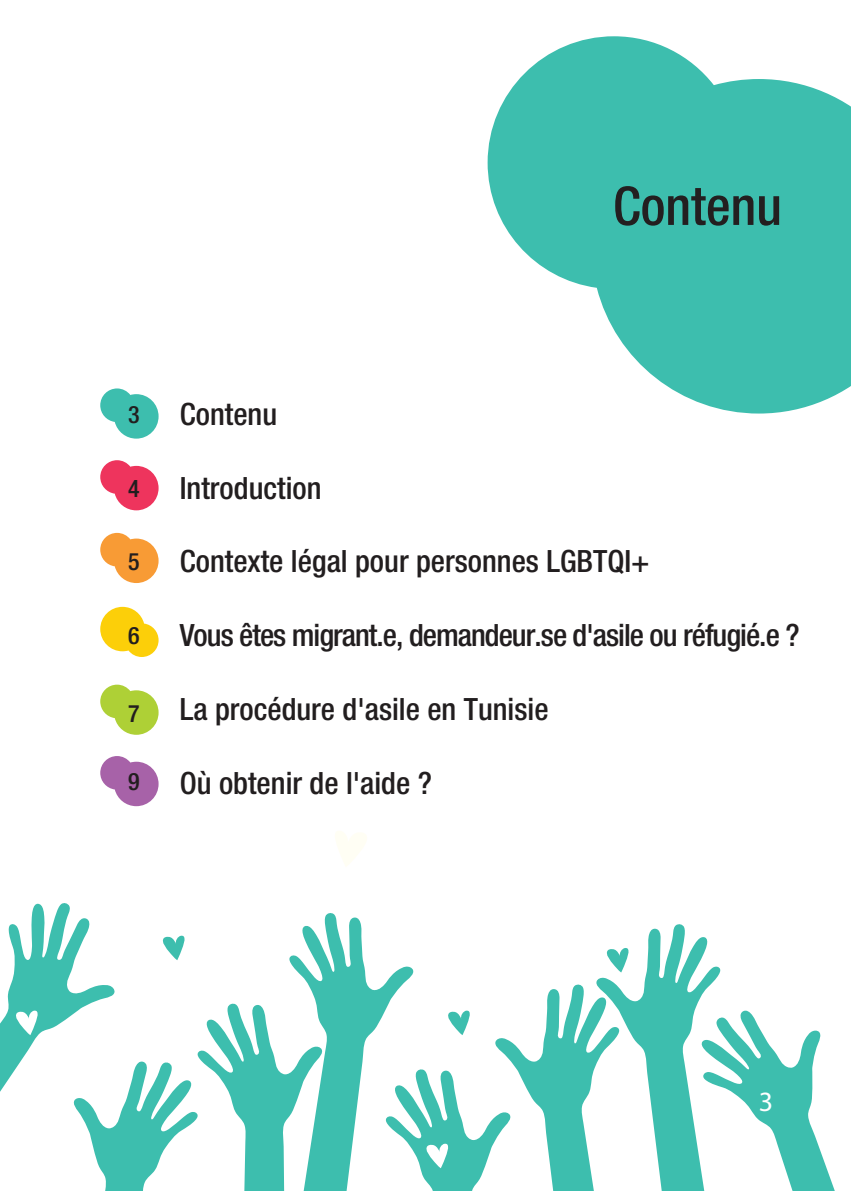
<style>
.page{position:relative;width:851px;height:1191px;background:#fff}
.page>*{position:absolute;margin:0;border:0;box-sizing:border-box;transform-origin:0 0}
.t1{font:500 condensed 53.4px "Helvetica Neue";color:#231f20}
.t2{font:500 condensed 30.8px "Helvetica Neue";color:#221e1f}
.t3{font:500 condensed 30.8px "Helvetica Neue";letter-spacing:-.03em;color:#221e1f}
.t4{font:28px "Myriad Pro";color:#fff}
.t5{font:500 condensed 24px "Helvetica Neue";color:#221e1f}
</style>
<div class="page">
<svg style="left:487px;top:36px;width:363px;height:377px;fill:#3dbeae"></svg>
<svg style="left:100px;top:460px;width:58px;height:50px"></svg>
<svg style="left:100px;top:388px;width:58px;height:50px"></svg>
<svg style="left:100px;top:756px;width:58px;height:50px"></svg>
<svg style="left:100px;top:533px;width:58px;height:50px"></svg>
<svg style="left:100px;top:607px;width:58px;height:50px"></svg>
<svg style="left:100px;top:684px;width:58px;height:51px"></svg>
<svg style="left:335px;top:831px;width:32px;height:35px"></svg>
<svg style="left:0;top:903px;width:834px;height:288px"></svg>
<h1 class="t1" style="left:613px;top:174px;width:170px">Contenu</h1>
<p class="t5" style="left:128px;top:400px;width:13px">3</p>
<p class="t2" style="left:180px;top:395px;width:99px">Contenu</p>
<p class="t5" style="left:128px;top:474px;width:13px">4</p>
<p class="t2" style="left:180px;top:469px;width:143px">Introduction</p>
<p class="t5" style="left:128px;top:547px;width:13px">5</p>
<p class="t2" style="left:180px;top:543px;width:471px">Contexte légal pour personnes LGBTQI+</p>
<p class="t5" style="left:128px;top:621px;width:13px">6</p>
<p class="t3" style="left:180px;top:617px;width:621px">Vous êtes migrant.e, demandeur.se d'asile ou réfugié.e ?</p>
<p class="t5" style="left:128px;top:699px;width:13px">7</p>
<p class="t2" style="left:180px;top:690px;width:370px">La procédure d'asile en Tunisie</p>
<p class="t5" style="left:128px;top:767px;width:13px">9</p>
<p class="t2" style="left:180px;top:764px;width:253px">Où obtenir de l'aide ?</p>
<p class="t4" style="left:758px;top:1083px;width:16px">3</p>
</div>
